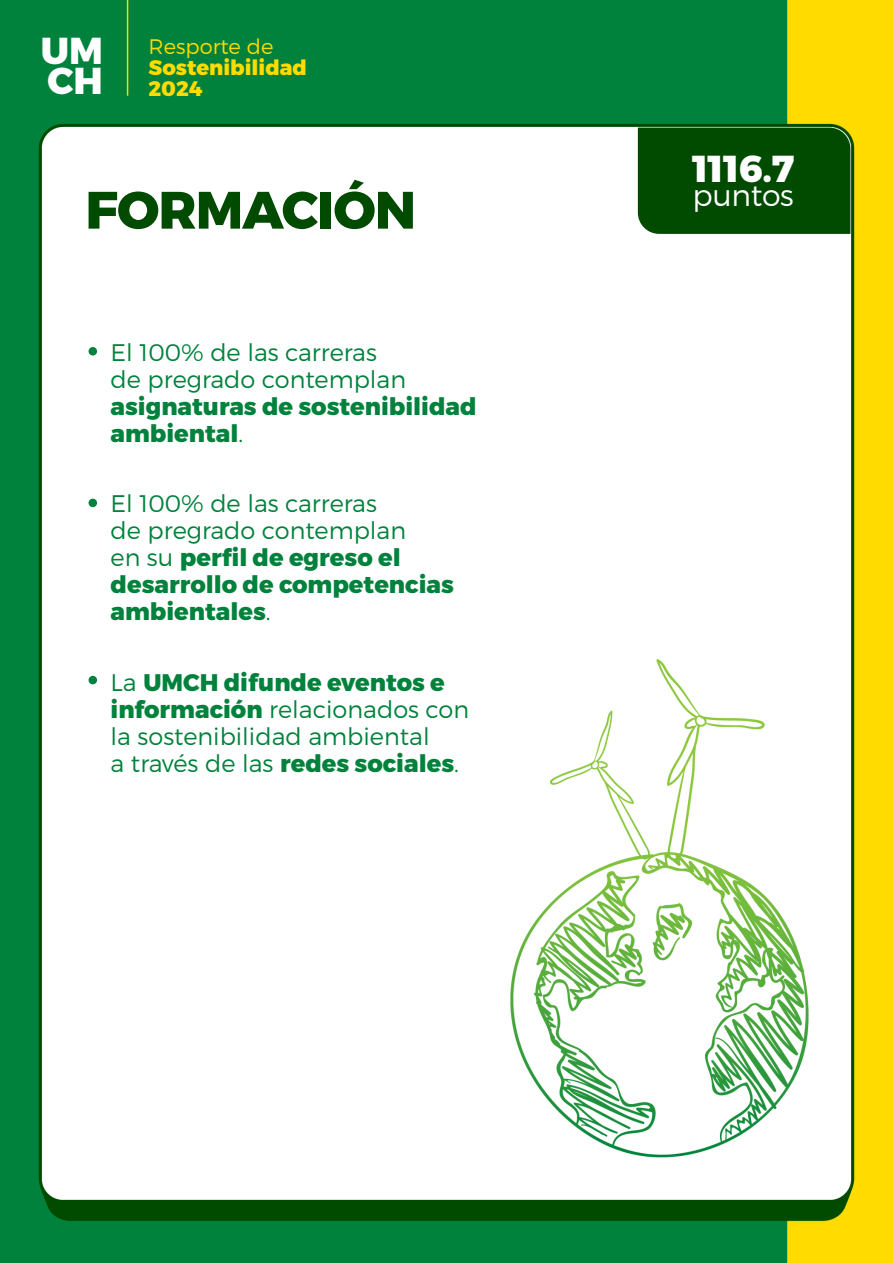
<style>
.page{position:relative;width:893px;height:1263px;background:#fff}
.page>*{position:absolute;margin:0;border:0;box-sizing:border-box;transform-origin:0 0}
.t1{font:800 52.5px "Montserrat";letter-spacing:-.015em;color:#004b00}
.t2{font:800 37.5px/30px "Montserrat";letter-spacing:-.01em;color:#fff}
.t3{font:300 30px "Montserrat";letter-spacing:-.01em;color:#fff}
.t4{font:300 24px/27px "Montserrat";color:#00823c}
.t5{font:800 24px/27px "Montserrat";color:#00823c}
.t6{font:800 21px/21px "Montserrat";color:#ffdb00}
.t7{font:300 21px "Montserrat";color:#ffdb00}
.s1{font-weight:300}
.s2{font-weight:800}
</style>
<div class="page">
<img style="left:0;top:0;width:893px;height:1263px">
<hr style="left:127px;top:0;width:1px;height:96px;background:#ffdb00">
<div style="left:638px;top:128px;width:212px;height:106px;background:#004b00"></div>
<div style="left:89px;top:347px;width:8px;height:9px;background:#00823c;border-radius:50%"></div>
<div style="left:89px;top:499px;width:8px;height:8px;background:#00823c;border-radius:50%"></div>
<div style="left:89px;top:676px;width:8px;height:8px;background:#00823c;border-radius:50%"></div>
<h2 class="t2" style="left:41px;top:37px;width:64px">UM<br>CH</h2>
<p class="t7" style="left:149px;top:33px;width:126px">Resporte de</p>
<p class="t6" style="left:149px;top:57px;width:160px">Sostenibilidad<br>2024</p>
<h1 class="t1" style="left:85px;top:177px;width:332px">FORMACIÓN</h1>
<p class="t4" style="left:111px;top:338px;width:297px">El 100% de las carreras de pregrado contemplan</p>
<p class="t5" style="left:111px;top:393px;width:368px">asignaturas de sostenibilidad ambiental<span class="s1">.</span></p>
<p class="t5" style="left:111px;top:491px;width:345px"><span class="s1">El 100% de las carreras<br>de pregrado contemplan<br>en su</span> perfil de egreso el desarrollo de competencias ambientales<span class="s1">.</span></p>
<p class="t4" style="left:111px;top:668px;width:360px">La <span class="s2">UMCH difunde eventos e información</span> relacionados con la sostenibilidad ambiental<br>a través de las <span class="s2">redes sociales</span>.</p>
<h2 class="t2" style="left:692px;top:155px;width:104px">1116.7</h2>
<p class="t3" style="left:692px;top:177px;width:103px">puntos</p>
</div>
